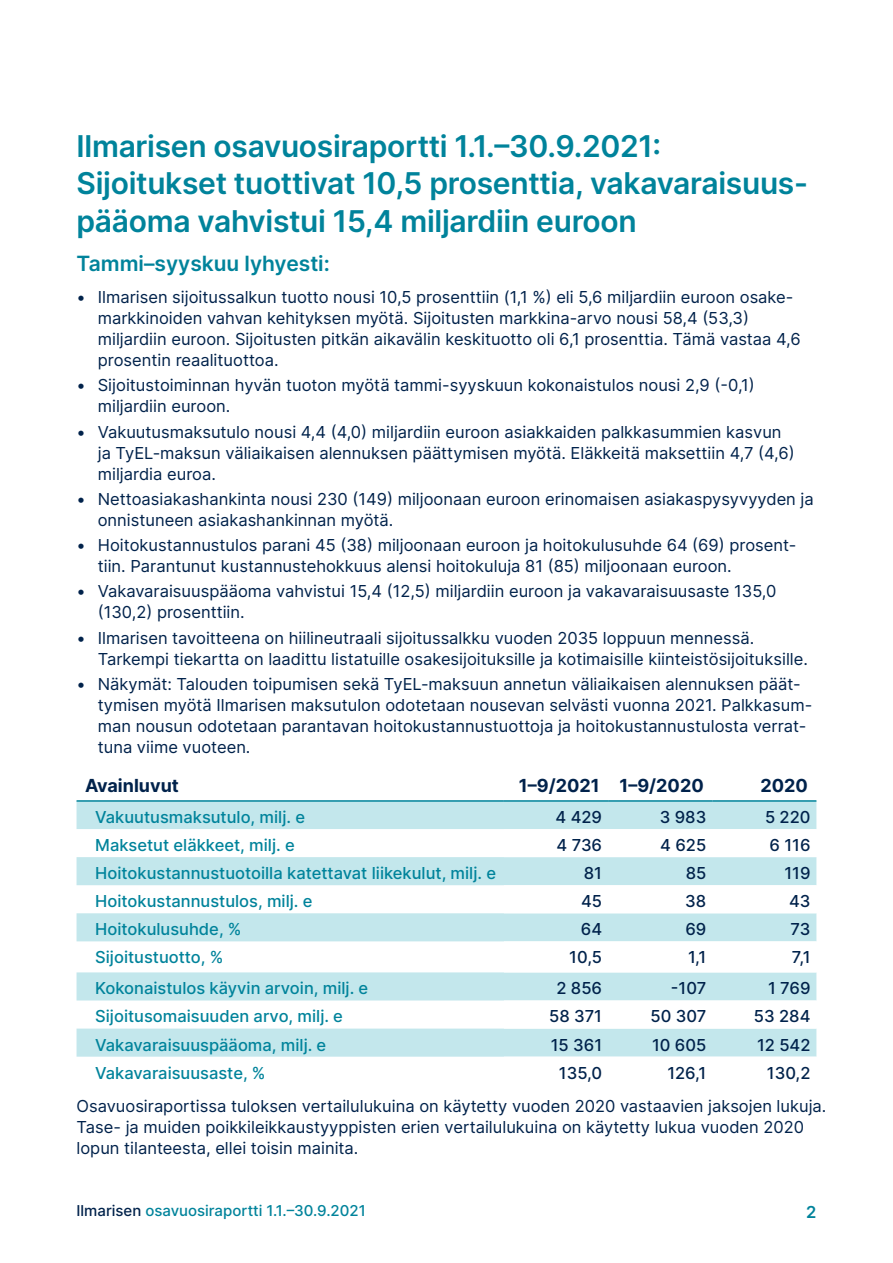
<style>
.page{position:relative;width:893px;height:1263px;background:#fff}
.page>*{position:absolute;margin:0;border:0;box-sizing:border-box;transform-origin:0 0}
.H2{font:600 30px/37.5px "Inter";letter-spacing:-.01em;color:#00839b}
.H3_-_Väliotsikko{font:600 21px "Inter";color:#00839b}
.Avainluvut_-_header{font:700 18px "Inter";color:#00224b}
.Leipis_-_lista{font:16.5px/21px "Inter";color:#00224b}
.Avainluvut_leipis{font:500 16.5px "Inter";color:#00839b}
.Leipis{font:16.5px/21px "Inter";color:#00224b}
.Avainluvut_-_luvut{font:500 16.5px "Inter";color:#00224b}
.t1{font:600 16.5px "Inter";color:#00839b}
.t2{font:500 15px "Inter";color:#00839b}
.s1{color:#00224b}
</style>
<div class="page">
<svg style="left:77px;top:802px;width:739px;height:255px;fill:#c3e7ec"></svg>
<svg style="left:504px;top:829px;width:312px;height:228px"></svg>
<hr style="left:77px;top:800px;width:427px;height:2px;background:#00839b">
<hr style="left:504px;top:800px;width:104px;height:2px;background:#00839b">
<hr style="left:608px;top:800px;width:104px;height:2px;background:#00839b">
<hr style="left:712px;top:800px;width:104px;height:2px;background:#00839b">
<h2 class="H2" style="left:77px;top:126px;width:733px">Ilmarisen osavuosiraportti 1.1.–30.9.2021:<br>Sijoitukset tuottivat 10,5 prosenttia, vakavaraisuus&shy;pääoma vahvistui 15,4 miljardiin euroon</h2>
<h3 class="H3_-_Väliotsikko" style="left:77px;top:248px;width:255px">Tammi–syyskuu lyhyesti:</h3>
<p class="Leipis_-_lista" style="left:98px;top:286px;width:704px;text-indent:-21px">• Ilmarisen sijoitussalkun tuotto nousi 10,5 prosenttiin (1,1 %) eli 5,6 miljardiin euroon osake&shy;markkinoiden vahvan kehityksen myötä. Sijoitusten markkina-arvo nousi 58,4 (53,3) miljardiin euroon. Sijoitusten pitkän aikavälin keskituotto oli 6,1 prosenttia. Tämä vastaa 4,6 prosentin reaalituottoa.</p>
<p class="Leipis_-_lista" style="left:98px;top:375px;width:658px;text-indent:-21px">• Sijoitustoiminnan hyvän tuoton myötä tammi-syyskuun kokonaistulos nousi 2,9 (-0,1) miljardiin euroon.</p>
<p class="Leipis_-_lista" style="left:98px;top:421px;width:698px;text-indent:-21px">• Vakuutusmaksutulo nousi 4,4 (4,0) miljardiin euroon asiakkaiden palkkasummien kasvun ja TyEL-maksun väliaikaisen alennuksen päättymisen myötä. Eläkkeitä maksettiin 4,7 (4,6) miljardia euroa.</p>
<p class="Leipis_-_lista" style="left:98px;top:488px;width:717px;text-indent:-21px">• Nettoasiakashankinta nousi 230 (149) miljoonaan euroon erinomaisen asiakaspysyvyyden ja onnistuneen asiakashankinnan myötä.</p>
<p class="Leipis_-_lista" style="left:98px;top:534px;width:700px;text-indent:-21px">• Hoitokustannustulos parani 45 (38) miljoonaan euroon ja hoitokulusuhde 64 (69) prosent&shy;tiin. Parantunut kustannustehokkuus alensi hoitokuluja 81 (85) miljoonaan euroon.</p>
<p class="Leipis_-_lista" style="left:98px;top:581px;width:680px;text-indent:-21px">• Vakavaraisuuspääoma vahvistui 15,4 (12,5) miljardiin euroon ja vakavaraisuusaste 135,0 (130,2) prosenttiin.</p>
<p class="Leipis_-_lista" style="left:98px;top:627px;width:712px;text-indent:-21px">• Ilmarisen tavoitteena on hiilineutraali sijoitussalkku vuoden 2035 loppuun mennessä.<br>Tarkempi tiekartta on laadittu listatuille osakesijoituksille ja kotimaisille kiinteistösijoituksille.</p>
<p class="Leipis_-_lista" style="left:98px;top:673px;width:716px;text-indent:-21px">• Näkymät: Talouden toipumisen sekä TyEL-maksuun annetun väliaikaisen alennuksen päät&shy;tymisen myötä Ilmarisen maksutulon odotetaan nousevan selvästi vuonna 2021. Palkkasum&shy;man nousun odotetaan parantavan hoitokustannustuottoja ja hoitokustannustulosta verrat&shy;tuna viime vuoteen.</p>
<p class="Avainluvut_-_header" style="left:85px;top:773px;width:95px">Avainluvut</p>
<p class="Avainluvut_-_header" style="left:519px;top:773px;width:82px">1–9/2021</p>
<p class="Avainluvut_-_header" style="left:620px;top:773px;width:86px">1–9/2020</p>
<p class="Avainluvut_-_header" style="left:760px;top:773px;width:49px">2020</p>
<p class="Avainluvut_leipis" style="left:95px;top:805px;width:211px">Vakuutusmaksutulo, milj. e</p>
<p class="Avainluvut_-_luvut" style="left:556px;top:805px;width:48px">4 429</p>
<p class="Avainluvut_-_luvut" style="left:660px;top:805px;width:48px">3 983</p>
<p class="Avainluvut_-_luvut" style="left:765px;top:805px;width:47px">5 220</p>
<p class="Avainluvut_leipis" style="left:95px;top:833px;width:201px">Maksetut eläkkeet, milj. e</p>
<p class="Avainluvut_-_luvut" style="left:557px;top:833px;width:47px">4 736</p>
<p class="Avainluvut_-_luvut" style="left:660px;top:833px;width:48px">4 625</p>
<p class="Avainluvut_-_luvut" style="left:769px;top:833px;width:42px">6 116</p>
<p class="Avainluvut_leipis" style="left:95px;top:861px;width:402px">Hoitokustannustuotoilla katettavat liikekulut, milj. e</p>
<p class="Avainluvut_-_luvut" style="left:584px;top:861px;width:20px">81</p>
<p class="Avainluvut_-_luvut" style="left:686px;top:861px;width:22px">85</p>
<p class="Avainluvut_-_luvut" style="left:784px;top:861px;width:28px">119</p>
<p class="Avainluvut_leipis" style="left:95px;top:889px;width:219px">Hoitokustannustulos, milj. e</p>
<p class="Avainluvut_-_luvut" style="left:581px;top:889px;width:23px">45</p>
<p class="Avainluvut_-_luvut" style="left:685px;top:889px;width:23px">38</p>
<p class="Avainluvut_-_luvut" style="left:789px;top:889px;width:23px">43</p>
<p class="Avainluvut_leipis" style="left:95px;top:917px;width:148px">Hoitokulusuhde, %</p>
<p class="Avainluvut_-_luvut" style="left:581px;top:917px;width:23px">64</p>
<p class="Avainluvut_-_luvut" style="left:685px;top:917px;width:22px">69</p>
<p class="Avainluvut_-_luvut" style="left:791px;top:917px;width:21px">73</p>
<p class="Avainluvut_leipis" style="left:95px;top:945px;width:130px">Sijoitustuotto, %</p>
<p class="Avainluvut_-_luvut" style="left:569px;top:945px;width:34px">10,5</p>
<p class="Avainluvut_-_luvut" style="left:688px;top:945px;width:20px">1,1</p>
<p class="Avainluvut_-_luvut" style="left:792px;top:945px;width:20px">7,1</p>
<p class="Avainluvut_leipis" style="left:95px;top:976px;width:274px">Kokonaistulos käyvin arvoin, milj. e</p>
<p class="Avainluvut_-_luvut" style="left:556px;top:976px;width:47px">2 856</p>
<p class="Avainluvut_-_luvut" style="left:671px;top:976px;width:37px">-107</p>
<p class="Avainluvut_-_luvut" style="left:768px;top:976px;width:44px">1 769</p>
<p class="Avainluvut_leipis" style="left:95px;top:1004px;width:249px">Sijoitusomaisuuden arvo, milj. e</p>
<p class="Avainluvut_-_luvut" style="left:549px;top:1004px;width:54px">58 371</p>
<p class="Avainluvut_-_luvut" style="left:650px;top:1004px;width:57px">50 307</p>
<p class="Avainluvut_-_luvut" style="left:754px;top:1004px;width:58px">53 284</p>
<p class="Avainluvut_leipis" style="left:95px;top:1032px;width:233px">Vakavaraisuuspääoma, milj. e</p>
<p class="Avainluvut_-_luvut" style="left:551px;top:1032px;width:53px">15 361</p>
<p class="Avainluvut_-_luvut" style="left:652px;top:1032px;width:56px">10 605</p>
<p class="Avainluvut_-_luvut" style="left:757px;top:1032px;width:55px">12 542</p>
<p class="Avainluvut_leipis" style="left:95px;top:1060px;width:172px">Vakavaraisuusaste, %</p>
<p class="Avainluvut_-_luvut" style="left:559px;top:1060px;width:45px">135,0</p>
<p class="Avainluvut_-_luvut" style="left:667px;top:1060px;width:40px">126,1</p>
<p class="Avainluvut_-_luvut" style="left:767px;top:1060px;width:45px">130,2</p>
<p class="Leipis" style="left:77px;top:1095px;width:751px">Osavuosiraportissa tuloksen vertailulukuina on käytetty vuoden 2020 vastaavien jaksojen lukuja.<br>Tase- ja muiden poikkileikkaustyyppisten erien vertailulukuina on käytetty lukua vuoden 2020 lopun tilanteesta, ellei toisin mainita.</p>
<p class="t2" style="left:77px;top:1200px;width:291px"><span class="s1">Ilmarisen</span> osavuosiraportti 1.1.–30.9.2021</p>
<p class="t1" style="left:806px;top:1200px;width:12px">2</p>
</div>
